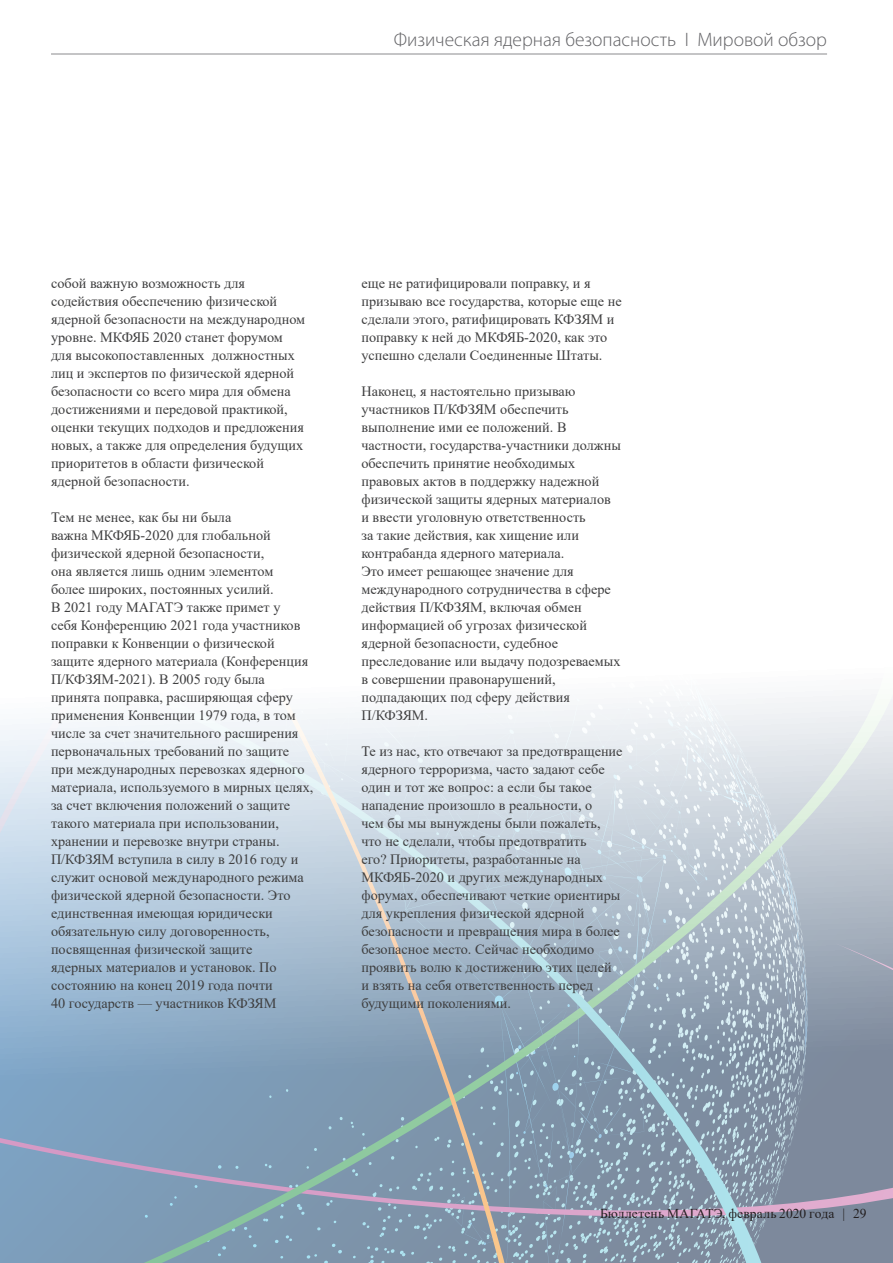
<style>
.page{position:relative;width:893px;height:1263px;background:#fff}
.page>*{position:absolute;margin:0;border:0;box-sizing:border-box;transform-origin:0 0}
.t1{font:300 19.5px "Myriad Pro";color:#636366}
.Body_Text{font:14.25px/18px "Times New Roman";color:#3e3e3f}
.t2{font:13.5px "Times New Roman";letter-spacing:.01em;color:#231f20}
</style>
<div class="page">
<svg style="left:766px;top:694px;width:127px;height:569px;background:#a7b0bd"></svg>
<svg style="left:508px;top:698px;width:258px;height:565px;background:#abbac7"></svg>
<svg style="left:0;top:707px;width:508px;height:556px;background:#a7bcce"></svg>
<hr style="left:51px;top:54px;width:776px;height:1px;background:#636366">
<h1 class="t1" style="left:394px;top:29px;width:435px">Физическая ядерная безопасность Ι Мировой обзор</h1>
<p class="Body_Text" style="left:51px;top:274px;width:256px">собой важную возможность для содействия обеспечению физической ядерной безопасности на международном уровне. МКФЯБ 2020 станет форумом для высокопоставленных должностных лиц и экспертов по физической ядерной безопасности со всего мира для обмена достижениями и передовой практикой, оценки текущих подходов и предложения новых, а также для определения будущих приоритетов в области физической ядерной безопасности.</p>
<p class="Body_Text" style="left:51px;top:508px;width:264px">Тем не менее, как бы ни была<br>важна МКФЯБ-2020 для глобальной физической ядерной безопасности,<br>она является лишь одним элементом<br>более широких, постоянных усилий.<br>В 2021 году МАГАТЭ также примет у<br>себя Конференцию 2021 года участников поправки к Конвенции о физической защите ядерного материала (Конференция П/КФЗЯМ-2021). В 2005 году была принята поправка, расширяющая сферу применения Конвенции 1979 года, в том числе за счет значительного расширения первоначальных требований по защите при международных перевозках ядерного материала, используемого в мирных целях, за счет включения положений о защите такого материала при использовании, хранении и перевозке внутри страны.<br>П/КФЗЯМ вступила в силу в 2016 году и служит основой международного режима физической ядерной безопасности. Это единственная имеющая юридически обязательную силу договоренность, посвященная физической защите<br>ядерных материалов и установок. По состоянию на конец 2019 года почти<br>40 государств — участников КФЗЯМ</p>
<p class="Body_Text" style="left:361px;top:274px;width:262px">еще не ратифицировали поправку, и я призываю все государства, которые еще не сделали этого, ратифицировать КФЗЯМ и поправку к ней до МКФЯБ-2020, как это успешно сделали Соединенные Штаты.</p>
<p class="Body_Text" style="left:361px;top:382px;width:261px">Наконец, я настоятельно призываю участников П/КФЗЯМ обеспечить выполнение ими ее положений. В частности, государства-участники должны обеспечить принятие необходимых правовых актов в поддержку надежной физической защиты ядерных материалов и ввести уголовную ответственность<br>за такие действия, как хищение или контрабанда ядерного материала.<br>Это имеет решающее значение для международного сотрудничества в сфере действия П/КФЗЯМ, включая обмен информацией об угрозах физической ядерной безопасности, судебное преследование или выдачу подозреваемых в совершении правонарушений, подпадающих под сферу действия П/КФЗЯМ.</p>
<p class="Body_Text" style="left:361px;top:742px;width:263px">Те из нас, кто отвечают за предотвращение ядерного терроризма, часто задают себе один и тот же вопрос: а если бы такое нападение произошло в реальности, о<br>чем бы мы вынуждены были пожалеть, что не сделали, чтобы предотвратить<br>его? Приоритеты, разработанные на МКФЯБ-2020 и других международных форумах, обеспечивают четкие ориентиры для укрепления физической ядерной безопасности и превращения мира в более безопасное место. Сейчас необходимо проявить волю к достижению этих целей и взять на себя ответственность перед будущими поколениями.</p>
<p class="t2" style="left:600px;top:1204px;width:268px">Бюллетень МАГАТЭ, февраль 2020 года | 29</p>
</div>
